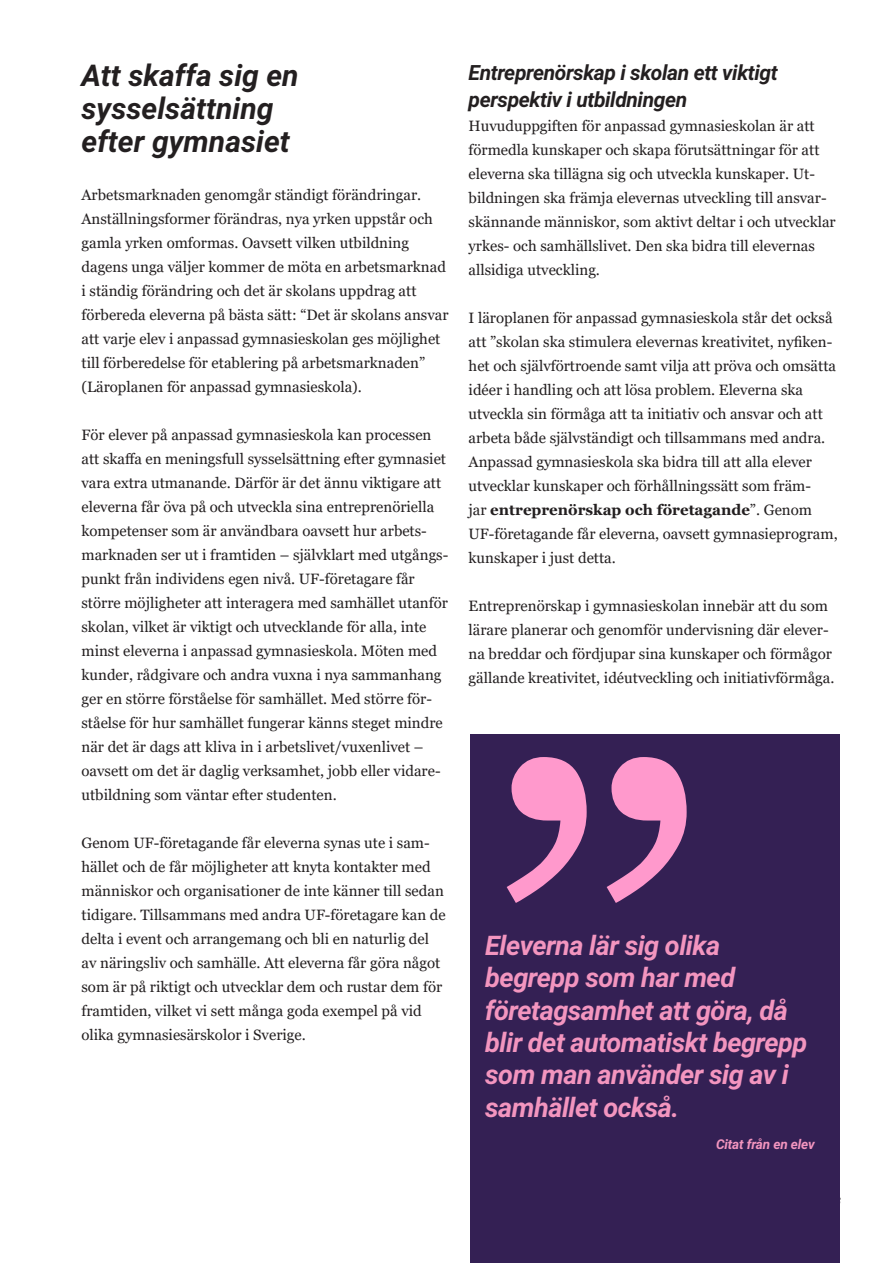
<style>
.page{position:relative;width:893px;height:1263px;background:#fff}
.page>*{position:absolute;margin:0;border:0;box-sizing:border-box;transform-origin:0 0}
.t1{font:553.35px "Georgia";color:#f9c}
.t2{font:italic 700 30px/33px "Roboto";color:#231f20}
.t3{font:italic 700 27px/32.4px "Roboto";letter-spacing:-.02em;color:#f395bf}
.t4{font:italic 700 21px "Roboto";letter-spacing:-.02em;color:#231f20}
.t5{font:15px/24px "Georgia";color:#231f20}
.t6{font:italic 700 13.5px "Roboto";letter-spacing:-.01em;color:#f395bf}
.s1{font-weight:700}
</style>
<div class="page">
<div style="left:470px;top:735px;width:370px;height:528px;background:#342054"></div>
<p class="t2" style="left:82px;top:58px;width:219px">Att skaffa sig en sysselsättning efter gymnasiet</p>
<p class="t5" style="left:82px;top:183px;width:369px">Arbetsmarknaden genomgår ständigt förändringar.<br>Anställningsformer förändras, nya yrken uppstår och gamla yrken omformas. Oavsett vilken utbildning dagens unga väljer kommer de möta en arbetsmarknad i ständig förändring och det är skolans uppdrag att förbereda eleverna på bästa sätt: “Det är skolans ansvar att varje elev i anpassad gymnasieskolan ges möjlighet till förberedelse för etablering på arbetsmarknaden” (Läroplanen för anpassad gymnasieskola).</p>
<p class="t5" style="left:82px;top:423px;width:368px">För elever på anpassad gymnasieskola kan processen att skaffa en meningsfull sysselsättning efter gymnasiet vara extra utmanande. Därför är det ännu viktigare att eleverna får öva på och utveckla sina entreprenöriella kompetenser som är användbara oavsett hur arbets&shy;marknaden ser ut i framtiden – självklart med utgångs&shy;punkt från individens egen nivå. UF-företagare får större möjligheter att interagera med samhället utanför skolan, vilket är viktigt och utvecklande för alla, inte minst eleverna i anpassad gymnasieskola. Möten med kunder, rådgivare och andra vuxna i nya sammanhang ger en större förståelse för samhället. Med större för&shy;ståelse för hur samhället fungerar känns steget mindre när det är dags att kliva in i arbetslivet/vuxenlivet – oavsett om det är daglig verksamhet, jobb eller vidare&shy;utbildning som väntar efter studenten.</p>
<p class="t5" style="left:82px;top:831px;width:366px">Genom UF-företagande får eleverna synas ute i sam&shy;hället och de får möjligheter att knyta kontakter med människor och organisationer de inte känner till sedan tidigare. Tillsammans med andra UF-företagare kan de delta i event och arrangemang och bli en naturlig del av näringsliv och samhälle. Att eleverna får göra något som är på riktigt och utvecklar dem och rustar dem för framtiden, vilket vi sett många goda exempel på vid olika gymnasiesärskolor i Sverige.</p>
<p class="t4" style="left:469px;top:57px;width:311px">Entreprenörskap i skolan ett viktigt</p>
<p class="t4" style="left:469px;top:84px;width:220px">perspektiv i utbildningen</p>
<p class="t5" style="left:469px;top:114px;width:369px">Huvuduppgiften för anpassad gymnasieskolan är att förmedla kunskaper och skapa förutsättningar för att eleverna ska tillägna sig och utveckla kunskaper. Ut&shy;bildningen ska främja elevernas utveckling till ansvar&shy;skännande människor, som aktivt deltar i och utvecklar yrkes- och samhällslivet. Den ska bidra till elevernas allsidiga utveckling.</p>
<p class="t5" style="left:469px;top:306px;width:371px">I läroplanen för anpassad gymnasieskola står det också att ”skolan ska stimulera elevernas kreativitet, nyfiken&shy;het och självförtroende samt vilja att pröva och omsätta idéer i handling och att lösa problem. Eleverna ska utveckla sin förmåga att ta initiativ och ansvar och att arbeta både självständigt och tillsammans med andra.<br>Anpassad gymnasieskola ska bidra till att alla elever utvecklar kunskaper och förhållningssätt som främ-<br>jar <span class="s1">entreprenörskap och företagande</span>”. Genom UF-företagande får eleverna, oavsett gymnasieprogram, kunskaper i just detta.</p>
<p class="t5" style="left:469px;top:594px;width:367px">Entreprenörskap i gymnasieskolan innebär att du som lärare planerar och genomför undervisning där elever&shy;na breddar och fördjupar sina kunskaper och förmågor gällande kreativitet, idéutveckling och initiativförmåga.</p>
<p class="t1" style="left:481px;top:644px;width:228px">”</p>
<p class="t3" style="left:485px;top:928px;width:324px">Eleverna lär sig olika begrepp som har med företagsamhet att göra, då blir det automatiskt begrepp som man använder sig av i samhället också.</p>
<p class="t6" style="left:716px;top:1135px;width:100px">Citat från en elev</p>
</div>
